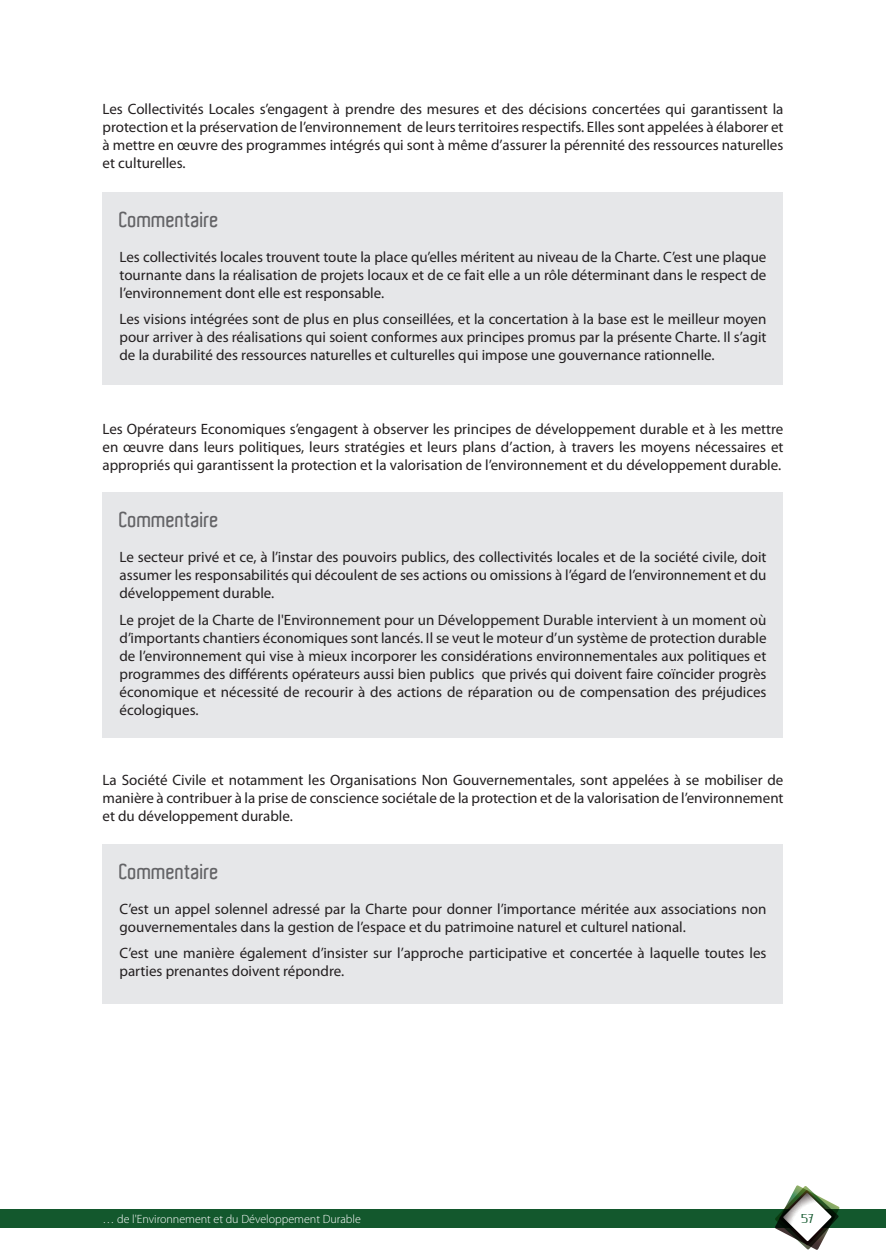
<style>
.page{position:relative;width:886px;height:1260px;background:#fff}
.page>*{position:absolute;margin:0;border:0;box-sizing:border-box;transform-origin:0 0}
.t1{font:600 21px "Aldo";color:#636366}
.t2{font:15px/18px "Myriad Pro";color:#231f20;text-align:justify}
.t3{font:300 12px "Myriad Pro";color:#fff}
.t4{font:12px "Ageone";color:#13582d}
</style>
<div class="page">
<div style="left:0;top:1209px;width:885px;height:19px;background:#13582d"></div>
<svg style="left:775px;top:1185px;width:64px;height:64px"></svg>
<div style="left:102px;top:493px;width:681px;height:245px;background:#e6e7e9"></div>
<div style="left:102px;top:844px;width:681px;height:160px;background:#e6e7e9"></div>
<div style="left:102px;top:192px;width:681px;height:192px;background:#e6e7e9"></div>
<p class="t2" style="left:102px;top:99px;width:682px">Les Collectivités Locales s’engagent à prendre des mesures et des décisions concertées qui garantissent la protection et la préservation de l’environnement de leurs territoires respectifs. Elles sont appelées à élaborer et à mettre en œuvre des programmes intégrés qui sont à même d’assurer la pérennité des ressources naturelles et culturelles.</p>
<h1 class="t1" style="left:119px;top:208px;width:101px">Commentaire</h1>
<p class="t2" style="left:119px;top:248px;width:648px">Les collectivités locales trouvent toute la place qu’elles méritent au niveau de la Charte. C’est une plaque tournante dans la réalisation de projets locaux et de ce fait elle a un rôle déterminant dans le respect de l’environnement dont elle est responsable.</p>
<p class="t2" style="left:119px;top:310px;width:648px">Les visions intégrées sont de plus en plus conseillées, et la concertation à la base est le meilleur moyen pour arriver à des réalisations qui soient conformes aux principes promus par la présente Charte. Il s’agit de la durabilité des ressources naturelles et culturelles qui impose une gouvernance rationnelle.</p>
<p class="t2" style="left:102px;top:419px;width:682px">Les Opérateurs Economiques s’engagent à observer les principes de développement durable et à les mettre en œuvre dans leurs politiques, leurs stratégies et leurs plans d’action, à travers les moyens nécessaires et appropriés qui garantissent la protection et la valorisation de l’environnement et du développement durable.</p>
<h1 class="t1" style="left:119px;top:508px;width:101px">Commentaire</h1>
<p class="t2" style="left:119px;top:548px;width:648px">Le secteur privé et ce, à l’instar des pouvoirs publics, des collectivités locales et de la société civile, doit assumer les responsabilités qui découlent de ses actions ou omissions à l’égard de l’environnement et du développement durable.</p>
<p class="t2" style="left:119px;top:610px;width:648px">Le projet de la Charte de l'Environnement pour un Développement Durable intervient à un moment où d’importants chantiers économiques sont lancés. Il se veut le moteur d’un système de protection durable de l’environnement qui vise à mieux incorporer les considérations environnementales aux politiques et programmes des différents opérateurs aussi bien publics que privés qui doivent faire coïncider progrès économique et nécessité de recourir à des actions de réparation ou de compensation des préjudices écologiques.</p>
<p class="t2" style="left:102px;top:771px;width:682px">La Société Civile et notamment les Organisations Non Gouvernementales, sont appelées à se mobiliser de manière à contribuer à la prise de conscience sociétale de la protection et de la valorisation de l’environnement et du développement durable.</p>
<h1 class="t1" style="left:119px;top:859px;width:101px">Commentaire</h1>
<p class="t2" style="left:119px;top:899px;width:648px">C’est un appel solennel adressé par la Charte pour donner l’importance méritée aux associations non gouvernementales dans la gestion de l’espace et du patrimoine naturel et culturel national.</p>
<p class="t2" style="left:119px;top:944px;width:648px">C’est une manière également d’insister sur l’approche participative et concertée à laquelle toutes les parties prenantes doivent répondre.</p>
<p class="t3" style="left:102px;top:1212px;width:260px">… de l'Environnement et du Développement Durable</p>
<p class="t4" style="left:800px;top:1212px;width:14px">57</p>
</div>
